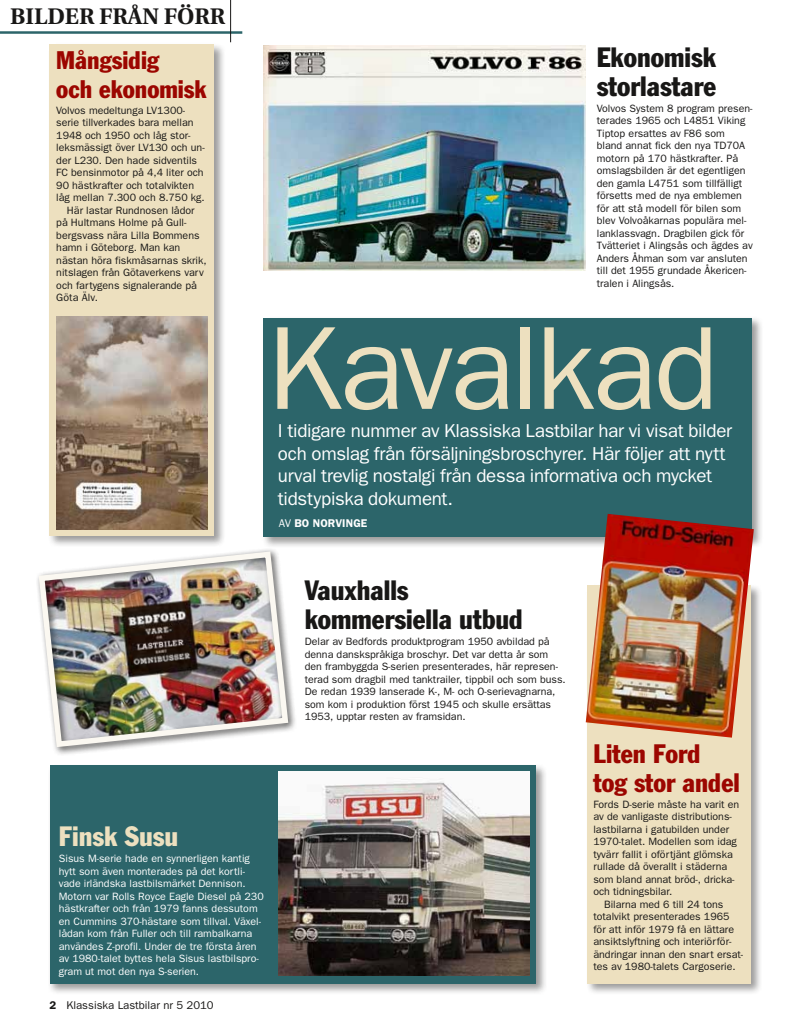
<style>
.page{position:relative;width:798px;height:1028px;background:#fff}
.page>*{position:absolute;margin:0;border:0;box-sizing:border-box;transform-origin:0 0}
.t1{font:118.75px "Franklin Gothic";letter-spacing:-.025em;color:#ede0bf}
.t2{font:condensed 27.5px/28.8px "Franklin Gothic";color:#181716}
.t3{font:condensed 27.5px "Franklin Gothic";color:#ede0bf}
.t4{font:condensed 26.25px/28.8px "Franklin Gothic";color:#9c0600}
.t5{font:condensed 25px/28.8px "Franklin Gothic";color:#9c0600}
.t6{font:700 22.5px "Utopia";color:#181716}
.t7{font:18.75px/22.5px "Franklin Gothic";letter-spacing:-.015em;color:#fff}
.t8{font:11.25px "Franklin Gothic";color:#181716}
.t9{font:600 11.25px "Franklin Gothic";letter-spacing:.015em;color:#fff}
.t10{font:10.62px/12.5px "Franklin Gothic";color:#181716}
.t11{font:10.62px/12.5px "Franklin Gothic";color:#fff}
.s1{font-weight:400}
.s2{font-weight:600}
</style>
<div class="page">
<div style="left:262px;top:316px;width:501px;height:232px;background:#181716;opacity:.43"></div>
<div style="left:263px;top:318px;width:488px;height:218px;background:#2c656a"></div>
<div style="left:47px;top:763px;width:499px;height:232px;background:#181716;opacity:.43"></div>
<div style="left:50px;top:765px;width:485px;height:218px;background:#2c656a"></div>
<hr style="left:0;top:31px;width:242px;height:3px;background:#2c656a">
<hr style="left:230px;top:0;width:1px;height:42px;background:#181716">
<div style="left:585px;top:583px;width:177px;height:412px;background:#181716;opacity:.43"></div>
<div style="left:587px;top:585px;width:164px;height:398px;background:#ede0bf"></div>
<div style="left:48px;top:42px;width:177px;height:506px;background:#181716;opacity:.43"></div>
<div style="left:50px;top:44px;width:164px;height:492px;background:#ede0bf"></div>
<img style="left:263px;top:45px;width:322px;height:225px">
<img style="left:56px;top:316px;width:152px;height:213px">
<img style="left:585px;top:514px;width:168px;height:223px">
<img style="left:278px;top:772px;width:251px;height:203px">
<div style="left:34px;top:547px;width:262px;height:208px;background:#181716;opacity:.75"></div>
<img style="left:36px;top:548px;width:255px;height:202px">
<h3 class="t6" style="left:10px;top:4px;width:216px">BILDER FRÅN FÖRR</h3>
<h3 class="t5" style="left:56px;top:45px;width:152px">Mångsidig<br>och ekonomisk</h3>
<p class="t10" style="left:56px;top:104px;width:130px">Volvos medeltunga LV1300-</p>
<p class="t10" style="left:56px;top:116px;width:139px">serie tillverkades bara mellan</p>
<p class="t10" style="left:56px;top:129px;width:136px">1948 och 1950 och låg stor-</p>
<p class="t10" style="left:56px;top:141px;width:150px">leksmässigt över LV130 och un-</p>
<p class="t10" style="left:56px;top:154px;width:142px">der L230. Den hade sidventils</p>
<p class="t10" style="left:56px;top:166px;width:149px">FC bensinmotor på 4,4 liter och</p>
<p class="t10" style="left:56px;top:179px;width:139px">90 hästkrafter och totalvikten</p>
<p class="t10" style="left:56px;top:191px;width:150px">låg mellan 7.300 och 8.750 kg.</p>
<p class="t10" style="left:67px;top:204px;width:129px">Här lastar Rundnosen lådor</p>
<p class="t10" style="left:56px;top:216px;width:132px">på Hultmans Holme på Gull-</p>
<p class="t10" style="left:56px;top:229px;width:145px">bergsvass nära Lilla Bommens</p>
<p class="t10" style="left:56px;top:241px;width:125px">hamn i Göteborg. Man kan</p>
<p class="t10" style="left:56px;top:254px;width:152px">nästan höra fiskmåsarnas skrik,</p>
<p class="t10" style="left:56px;top:266px;width:149px">nitslagen från Götaverkens varv</p>
<p class="t10" style="left:56px;top:279px;width:142px">och fartygens signalerande på</p>
<p class="t10" style="left:56px;top:291px;width:43px">Göta Älv.</p>
<h2 class="t2" style="left:596px;top:42px;width:121px">Ekonomisk storlastare</h2>
<p class="t10" style="left:596px;top:102px;width:157px">Volvos System 8 program presen&shy;terades 1965 och L4851 Viking<br>Tiptop ersattes av F86 som bland annat fick den nya TD70A motorn på 170 hästkrafter. På omslagsbilden är det egentligen den gamla L4751 som tillfälligt försetts med de nya emblemen för att stå modell för bilen som blev Volvoåkarnas populära mel&shy;lanklassvagn. Dragbilen gick för<br>Tvätteriet i Alingsås och ägdes av<br>Anders Åhman som var ansluten till det 1955 grundade Åkericen&shy;tralen i Alingsås.</p>
<h1 class="t1" style="left:267px;top:300px;width:452px">Kavalkad</h1>
<h3 class="t7" style="left:278px;top:419px;width:455px">I tidigare nummer av Klassiska Lastbilar har vi visat bilder och omslag från försäljningsbroschyrer. Här följer att nytt urval trevlig nostalgi från dessa informativa och mycket tidstypiska dokument.</h3>
<p class="t9" style="left:278px;top:516px;width:90px"><span class="s1">Av</span> BO NORVINGE</p>
<h2 class="t3" style="left:59px;top:819px;width:121px">Finsk Susu</h2>
<p class="t11" style="left:59px;top:852px;width:206px">Sisus M-serie hade en synnerligen kantig hytt som även monterades på det kortli&shy;vade irländska lastbilsmärket Dennison.<br>Motorn var Rolls Royce Eagle Diesel på 230 hästkrafter och från 1979 fanns dessutom en Cummins 370-hästare som tillval. Växel&shy;lådan kom från Fuller och till rambalkarna användes Z-profil. Under de tre första åren av 1980-talet byttes hela Sisus lastbilspro&shy;gram ut mot den nya S-serien.</p>
<p class="t8" style="left:50px;top:998px;width:165px"><span class="s2">2</span> Klassiska Lastbilar nr 5 2010</p>
<h2 class="t2" style="left:304px;top:576px;width:220px">Vauxhalls kommersiella utbud</h2>
<p class="t10" style="left:304px;top:635px;width:262px">Delar av Bedfords produktprogram 1950 avbildad på denna danskspråkiga broschyr. Det var detta år som den frambyggda S-serien presenterades, här represen&shy;terad som dragbil med tanktrailer, tippbil och som buss.<br>De redan 1939 lanserade K-, M- och O-serievagnarna, som kom i produktion först 1945 och skulle ersättas 1953, upptar resten av framsidan.</p>
<h3 class="t4" style="left:593px;top:739px;width:148px">Liten Ford tog stor andel</h3>
<p class="t10" style="left:593px;top:798px;width:147px">Fords D-serie måste ha varit en av de vanligaste distributions&shy;lastbilarna i gatubilden under<br>1970-talet. Modellen som idag tyvärr fallit i oförtjänt glömska rullade då överallt i städerna som bland annat bröd-, dricka&shy;och tidningsbilar.</p>
<p class="t10" style="left:593px;top:898px;width:151px;text-indent:11px">Bilarna med 6 till 24 tons totalvikt presenterades 1965 för att inför 1979 få en lättare ansiktslyftning och interiörför&shy;ändringar innan den snart ersat&shy;tes av 1980-talets Cargoserie.</p>
</div>
